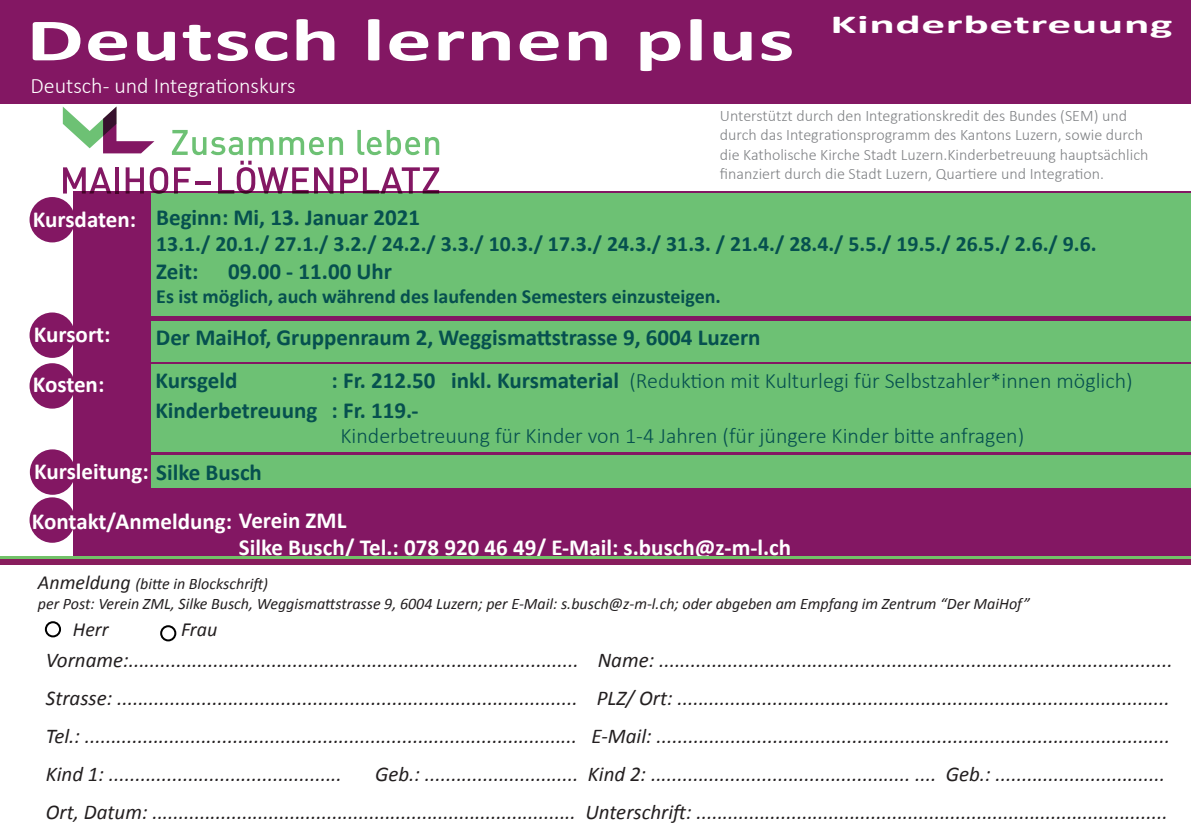
<style>
.page{position:relative;width:1191px;height:840px;background:#fff}
.page>*{position:absolute;margin:0;border:0;box-sizing:border-box;transform-origin:0 0}
.t1{font:700 60.6px "Calibri";letter-spacing:.01em;color:#fff;scale:1.5 1}
.t2{font:700 26px "Calibri";letter-spacing:.01em;color:#fff;scale:1.82 1}
.t3{font:700 23px "Calibri";color:#06504f}
.t4{font:700 23px/26.6px "Calibri";color:#fff}
.t5{font:300 22px "Calibri";color:#06504f}
.t6{font:300 22px "Calibri";color:#fff}
.t7{font:700 21.8px "Calibri";color:#06504f}
.t8{font:italic 21px/38px "Calibri";color:#231f20}
.t9{font:700 20px "Calibri";color:#06504f}
.t10{font:italic 20px "Calibri";color:#231f20}
.t11{font:300 16px/19.2px "Calibri";color:#808285}
.t12{font:italic 16px/20px "Calibri";color:#231f20}
.s1{color:#fff}
.s2{font-weight:700;font-size:23px}
.s3{color:#06504f}
.s4{font-size:20px}
</style>
<div class="page">
<div style="left:0;top:0;width:1191px;height:103px;background:#831763"></div>
<div style="left:73px;top:191px;width:1118px;height:366px;background:#831763"></div>
<div style="left:151px;top:321px;width:1040px;height:41px;background:#6dc174"></div>
<div style="left:151px;top:364px;width:1040px;height:87px;background:#6dc174"></div>
<div style="left:151px;top:194px;width:1040px;height:122px;background:#6dc174"></div>
<div style="left:30px;top:312px;width:45px;height:46px;background:#831763;border-radius:50%"></div>
<div style="left:30px;top:363px;width:45px;height:45px;background:#831763;border-radius:50%"></div>
<div style="left:30px;top:497px;width:45px;height:45px;background:#831763;border-radius:50%"></div>
<div style="left:30px;top:197px;width:45px;height:45px;background:#831763;border-radius:50%"></div>
<div style="left:0;top:556px;width:1191px;height:5px;background:#72c268"></div>
<div style="left:0;top:559px;width:1191px;height:5px;background:#881d5d"></div>
<div style="left:45px;top:621px;width:16px;height:16px;border:2px solid #000;border-radius:50%"></div>
<div style="left:160px;top:625px;width:16px;height:16px;border:2px solid #000;border-radius:50%"></div>
<svg style="left:63px;top:106px;width:91px;height:47px"></svg>
<svg style="left:63px;top:167px;width:48px;height:26px"></svg>
<hr style="left:115px;top:167px;width:4px;height:26px;background:#831763">
<svg style="left:126px;top:167px;width:18px;height:26px"></svg>
<svg style="left:150px;top:167px;width:18px;height:27px"></svg>
<svg style="left:174px;top:167px;width:16px;height:26px"></svg>
<hr style="left:195px;top:181px;width:16px;height:4px;background:#831763">
<svg style="left:218px;top:161px;width:115px;height:33px"></svg>
<svg style="left:340px;top:167px;width:99px;height:26px"></svg>
<svg style="left:172px;top:130px;width:71px;height:25px"></svg>
<svg style="left:249px;top:137px;width:24px;height:18px"></svg>
<svg style="left:279px;top:137px;width:64px;height:18px"></svg>
<svg style="left:357px;top:130px;width:82px;height:25px"></svg>
<div style="left:151px;top:455px;width:1040px;height:32px;background:#6dc174"></div>
<div style="left:30px;top:449px;width:45px;height:45px;background:#831763;border-radius:50%"></div>
<p class="t2" style="left:830px;top:8px;width:189px">Kinderbetreuung</p>
<h1 class="t1" style="left:26px;top:3px;width:513px">Deutsch lernen plus</h1>
<p class="t11" style="left:720px;top:107px;width:430px">Unterstützt durch den Integrationskredit des Bundes (SEM) und durch das Integrationsprogramm des Kantons Luzern, sowie durch die Katholische Kirche Stadt Luzern.Kinderbetreuung hauptsächlich finanziert durch die Stadt Luzern, Quartiere und Integration.</p>
<p class="t6" style="left:30px;top:76px;width:266px">Deutsch- und Integrationskurs</p>
<p class="t3" style="left:33px;top:203px;width:389px"><span class="s1">Kursdaten:</span> Beginn: Mi, 13. Januar 2021</p>
<p class="t7" style="left:156px;top:230px;width:942px">13.1./ 20.1./ 27.1./ 3.2./ 24.2./ 3.3./ 10.3./ 17.3./ 24.3./ 31.3. / 21.4./ 28.4./ 5.5./ 19.5./ 26.5./ 2.6./ 9.6.</p>
<p class="t3" style="left:156px;top:256px;width:44px">Zeit:</p>
<p class="t3" style="left:228px;top:256px;width:165px">09.00 - 11.00 Uhr</p>
<p class="t9" style="left:156px;top:283px;width:566px">Es ist möglich, auch während des laufenden Semesters einzusteigen.</p>
<p class="t4" style="left:34px;top:320px;width:78px">Kursort:</p>
<p class="t3" style="left:156px;top:323px;width:606px">Der MaiHof, Gruppenraum 2, Weggismattstrasse 9, 6004 Luzern</p>
<p class="t4" style="left:33px;top:371px;width:73px">Kosten:</p>
<p class="t3" style="left:155px;top:366px;width:83px">Kursgeld</p>
<p class="t5" style="left:331px;top:371px;width:802px"><span class="s2">: Fr. 212.50 inkl. Kursmaterial</span> (Reduktion mit Kulturlegi für Selbstzahler*innen möglich)</p>
<p class="t3" style="left:331px;top:396px;width:88px">: Fr. 119.-</p>
<p class="t5" style="left:340px;top:426px;width:685px">Kinderbetreuung für Kinder von 1-4 Jahren (für jüngere Kinder bitte anfragen)</p>
<p class="t3" style="left:155px;top:396px;width:163px">Kinderbetreuung</p>
<p class="t4" style="left:34px;top:457px;width:229px">Kursleitung: <span class="s3">Silke Busch</span></p>
<p class="t4" style="left:239px;top:507px;width:554px;text-indent:-207px">Kontakt/Anmeldung: Verein ZML<br>Silke Busch/ Tel.: 078 920 46 49/ E-Mail: s.busch@z-m-l.ch</p>
<p class="t12" style="left:38px;top:572px;width:993px"><span class="s4">Anmeldung</span> (bitte in Blockschrift)<br>per Post: Verein ZML, Silke Busch, Weggismattstrasse 9, 6004 Luzern; per E-Mail: s.busch@z-m-l.ch; oder abgeben am Empfang im Zentrum “Der MaiHof”</p>
<p class="t10" style="left:73px;top:617px;width:37px">Herr</p>
<p class="t10" style="left:181px;top:617px;width:38px">Frau</p>
<p class="t8" style="left:46px;top:640px;width:1128px">Vorname:..................................................................................... Name: .................................................................................................<br>Strasse: ....................................................................................... PLZ/ Ort: .............................................................................................<br>Tel.: ............................................................................................. E-Mail: .................................................................................................<br>Kind 1: ............................................</p>
<p class="t8" style="left:46px;top:754px;width:1123px;text-align:right">Geb.: ............................. Kind 2: ................................................. .... Geb.: ................................<br>Ort, Datum: ................................................................................ Unterschrift: .........................................................................................</p>
</div>
